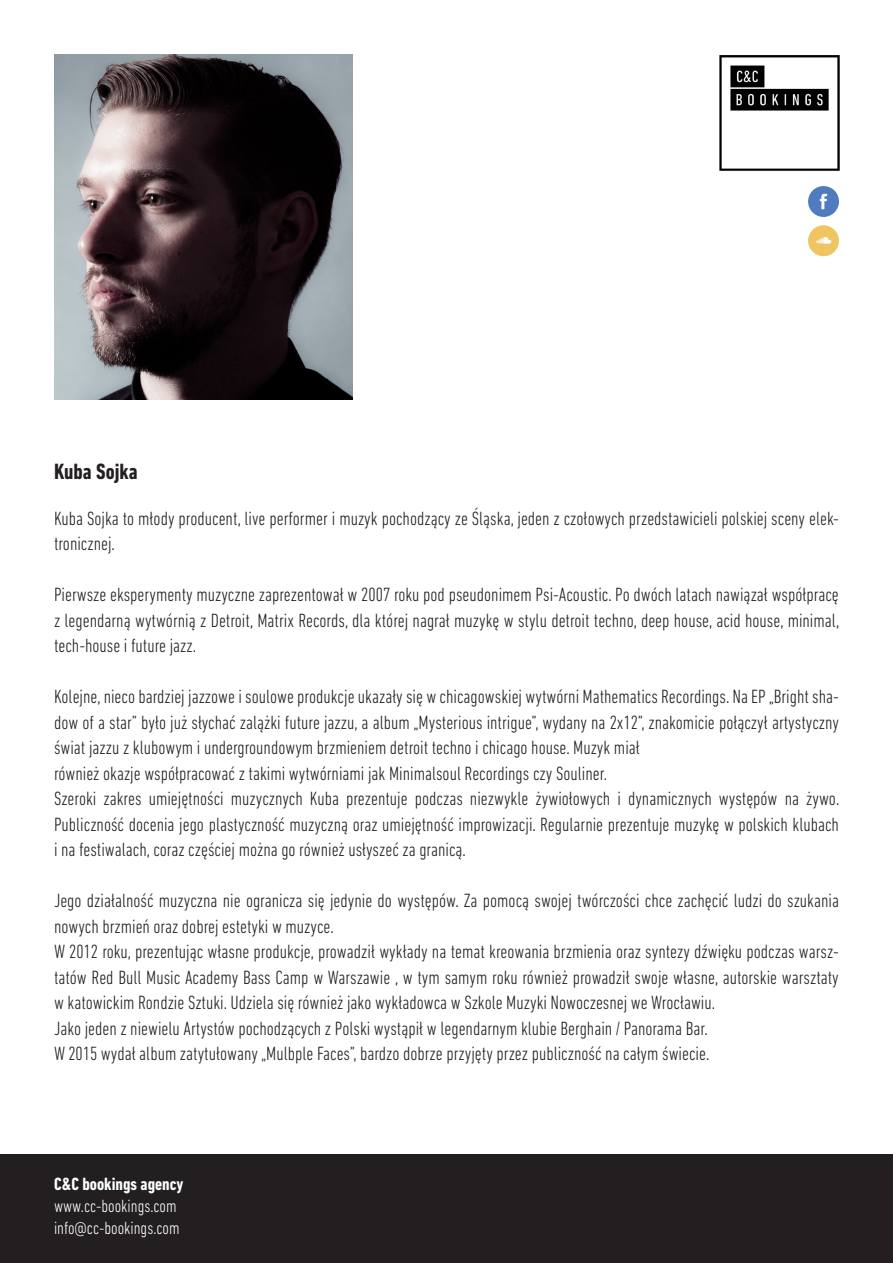
<style>
.page{position:relative;width:893px;height:1263px;background:#fff}
.page>*{position:absolute;margin:0;border:0;box-sizing:border-box;transform-origin:0 0}
.t1{font:700 condensed 22.5px "DIN Next LT Pro";color:#231f20}
.t2{font:300 condensed 19.5px/25.5px "DIN Next LT Pro";color:#231f20;text-align:justify}
.t3{font:300 condensed 18px "DIN Next LT Pro";color:#fff}
.t4{font:700 condensed 18px "DIN Next LT Pro";color:#fff}
</style>
<div class="page">
<img style="left:54px;top:54px;width:299px;height:346px">
<div style="left:0;top:1154px;width:893px;height:109px;background:#231f20"></div>
<img style="left:719px;top:55px;width:121px;height:116px">
<div style="left:808px;top:186px;width:31px;height:31px;background:#4e7cbf;border-radius:50%"></div>
<svg style="left:820px;top:194px;width:7px;height:15px"></svg>
<div style="left:808px;top:225px;width:31px;height:31px;background:#eec561;border-radius:50%"></div>
<svg style="left:816px;top:237px;width:15px;height:7px"></svg>
<p class="t1" style="left:54px;top:459px;width:85px">Kuba Sojka</p>
<p class="t2" style="left:54px;top:505px;width:786px">Kuba Sojka to młody producent, live performer i muzyk pochodzący ze Śląska, jeden z czołowych przedstawicieli polskiej sceny elek&shy;tronicznej.</p>
<p class="t2" style="left:54px;top:582px;width:787px">Pierwsze eksperymenty muzyczne zaprezentował w 2007 roku pod pseudonimem Psi-Acoustic. Po dwóch latach nawiązał współpracę z legendarną wytwórnią z Detroit, Matrix Records, dla której nagrał muzykę w stylu detroit techno, deep house, acid house, minimal, tech-house i future jazz.</p>
<p class="t2" style="left:54px;top:684px;width:786px">Kolejne, nieco bardziej jazzowe i soulowe produkcje ukazały się w chicagowskiej wytwórni Mathematics Recordings. Na EP „Bright sha&shy;dow of a star” było już słychać zalążki future jazzu, a album „Mysterious intrigue”, wydany na 2x12”, znakomicie połączył artystyczny świat jazzu z klubowym i undergroundowym brzmieniem detroit techno i chicago house. Muzyk miał</p>
<p class="t2" style="left:54px;top:760px;width:554px">również okazje współpracować z takimi wytwórniami jak Minimalsoul Recordings czy Souliner.</p>
<p class="t2" style="left:54px;top:786px;width:787px">Szeroki zakres umiejętności muzycznych Kuba prezentuje podczas niezwykle żywiołowych i dynamicznych występów na żywo.<br>Publiczność docenia jego plastyczność muzyczną oraz umiejętność improwizacji. Regularnie prezentuje muzykę w polskich klubach i na festiwalach, coraz częściej można go również usłyszeć za granicą.</p>
<p class="t2" style="left:54px;top:888px;width:787px">Jego działalność muzyczna nie ogranicza się jedynie do występów. Za pomocą swojej twórczości chce zachęcić ludzi do szukania nowych brzmień oraz dobrej estetyki w muzyce.</p>
<p class="t2" style="left:54px;top:939px;width:786px">W 2012 roku, prezentując własne produkcje, prowadził wykłady na temat kreowania brzmienia oraz syntezy dźwięku podczas warsz&shy;tatów Red Bull Music Academy Bass Camp w Warszawie , w tym samym roku również prowadził swoje własne, autorskie warsztaty w katowickim Rondzie Sztuki. Udziela się również jako wykładowca w Szkole Muzyki Nowoczesnej we Wrocławiu.</p>
<p class="t2" style="left:54px;top:1015px;width:655px">Jako jeden z niewielu Artystów pochodzących z Polski wystąpił w legendarnym klubie Berghain / Panorama Bar.</p>
<p class="t2" style="left:54px;top:1041px;width:657px">W 2015 wydał album zatytułowany „Mulbple Faces”, bardzo dobrze przyjęty przez publiczność na całym świecie.</p>
<p class="t4" style="left:54px;top:1174px;width:131px">C&amp;C bookings agency</p>
<p class="t3" style="left:54px;top:1196px;width:124px">www.cc-bookings.com</p>
<p class="t3" style="left:54px;top:1217px;width:127px">info@cc-bookings.com</p>
</div>
